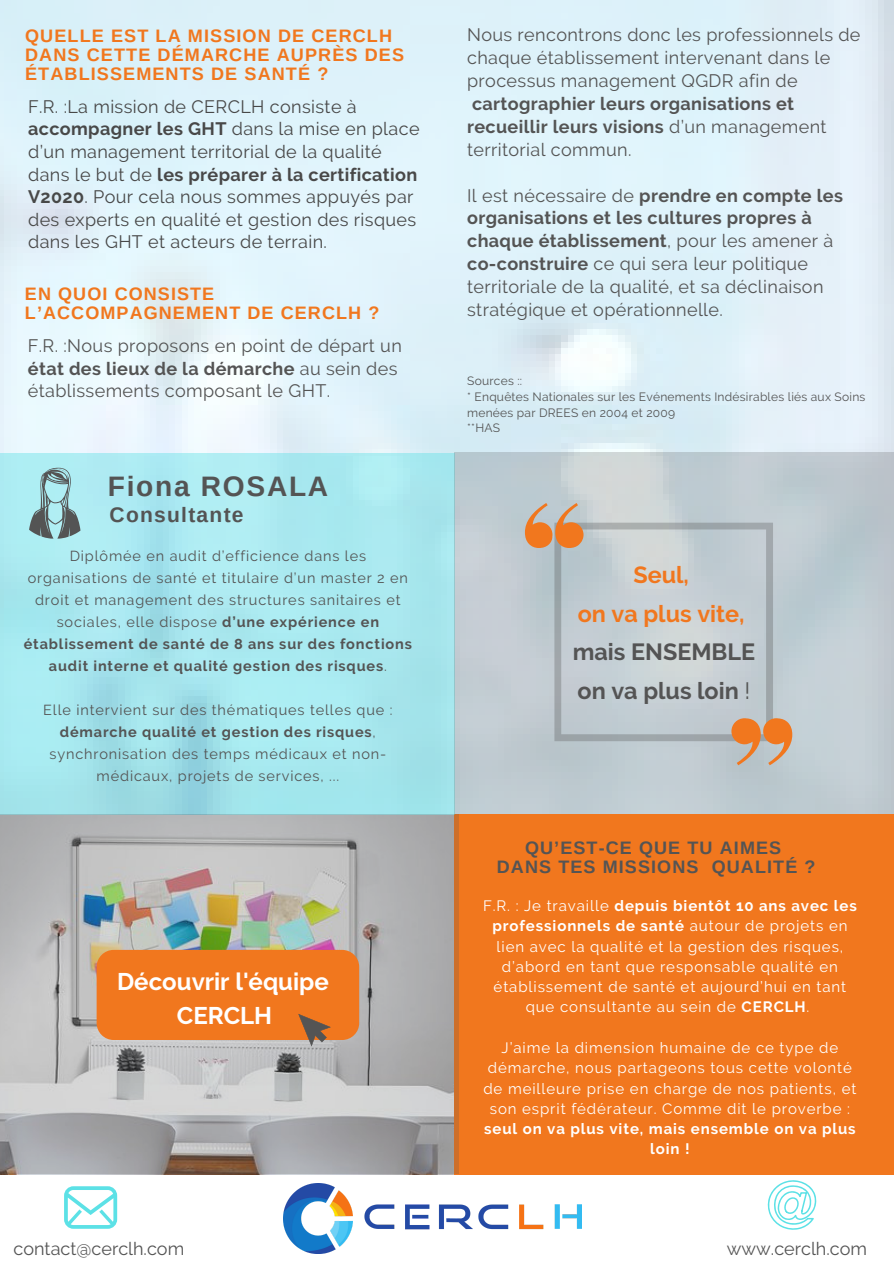
<style>
.page{position:relative;width:894px;height:1264px;background:#fff}
.page>*{position:absolute;margin:0;border:0;box-sizing:border-box;transform-origin:0 0}
.t1{font:700 28.2px "Arimo";letter-spacing:.06em;color:#545454}
.t2{font:700 24px/33.5px "Raleway";color:#fff;text-align:center}
.t3{font:700 23.4px/38.5px "Raleway";color:#545454}
.t4{font:700 23.4px/38.5px "Raleway";color:#f1771e;text-align:center}
.t5{font:700 21px "Arimo";letter-spacing:.06em;color:#545454}
.t6{font:18px/23px "Raleway";letter-spacing:.02em;color:#545454}
.t7{font:18px/22.5px "Raleway";letter-spacing:.02em;color:#484848}
.t8{font:700 18px/19.2px "Arimo";letter-spacing:.06em;color:#f1771e}
.t9{font:700 18px/23px "Raleway";letter-spacing:.02em;color:#545454}
.t10{font:700 18px/19.2px "Arimo";letter-spacing:.06em;color:#545454;text-align:center}
.t11{font:18px "Raleway";color:#545454}
.t12{font:15px/20.2px "Raleway";letter-spacing:.06em;color:#fff;text-align:center}
.t13{font:700 15px/20.2px "Raleway";letter-spacing:.06em;color:#fff;text-align:center}
.t14{font:14.4px/21.9px "Raleway";letter-spacing:.06em;color:#545454;text-align:center}
.t15{font:12px/15.8px "Raleway";letter-spacing:.02em;color:#545454}
.s1{font-weight:700}
.s2{font-weight:400}
</style>
<div class="page">
<div style="left:454px;top:814px;width:439px;height:362px;background:#f1771e"></div>
<div style="left:0;top:453px;width:454px;height:361px;background:linear-gradient(to bottom,#aeecf3,#a1e3ea)"></div>
<svg style="left:454px;top:452px;width:439px;height:362px;background:#c0cbd1"></svg>
<svg style="left:554px;top:522px;width:218px;height:219px;background:#c1cace"></svg>
<svg style="left:524px;top:503px;width:59px;height:45px;background:#d59d72"></svg>
<svg style="left:731px;top:718px;width:61px;height:47px;background:#d59d72"></svg>
<svg style="left:29px;top:465px;width:51px;height:73px;background:#8eb6b9"></svg>
<div style="left:0;top:1175px;width:893px;height:88px;background:#fff"></div>
<img style="left:283px;top:1183px;width:298px;height:70px">
<svg style="left:64px;top:1186px;width:53px;height:42px"></svg>
<svg style="left:767px;top:1180px;width:49px;height:49px"></svg>
<svg style="left:0;top:814px;width:458px;height:359px;background:#b2b2b0"></svg>
<div style="left:97px;top:949px;width:262px;height:90px;background:#f1771e;border-radius:17px"></div>
<svg style="left:298px;top:1014px;width:33px;height:32px"></svg>
<p class="t8" style="left:25px;top:26px;width:380px">QUELLE EST LA MISSION DE CERCLH<br>DANS CETTE DÉMARCHE AUPRÈS DES<br>ÉTABLISSEMENTS DE SANTÉ ?</p>
<p class="t7" style="left:28px;top:95px;width:393px">F.R. :La mission de CERCLH consiste à <span class="s1">accompagner les GHT</span> dans la mise en place d’un management territorial de la qualité dans le but de <span class="s1">les préparer à la certification V2020</span>. Pour cela nous sommes appuyés par des experts en qualité et gestion des risques dans les GHT et acteurs de terrain.</p>
<p class="t8" style="left:25px;top:284px;width:356px">EN QUOI CONSISTE<br>L’ACCOMPAGNEMENT DE CERCLH ?</p>
<p class="t6" style="left:28px;top:334px;width:375px;line-height:22.5px">F.R. :Nous proposons en point de départ un <span class="s1">état des lieux de la démarche</span> au sein des établissements composant le GHT.</p>
<h1 class="t1" style="left:108px;top:470px;width:222px">Fiona ROSALA</h1>
<p class="t5" style="left:109px;top:503px;width:135px">Consultante</p>
<p class="t14" style="left:24px;top:545px;width:389px">Diplômée en audit d’efficience dans les organisations de santé et titulaire d’un master 2 en droit et management des structures sanitaires et sociales, elle dispose <span class="s1">d’une expérience en établissement de santé de 8 ans sur des fonctions audit interne et qualité gestion des risques</span>.</p>
<p class="t14" style="left:43px;top:698px;width:351px">Elle intervient sur des thématiques telles que : <span class="s1">démarche qualité et gestion des risques</span>, synchronisation des temps médicaux et non&shy;médicaux, projets de services, ...</p>
<h2 class="t2" style="left:117px;top:964px;width:213px">Découvrir l'équipe<br>CERCLH</h2>
<p class="t6" style="left:467px;top:23px;width:395px">Nous rencontrons donc les professionnels de chaque établissement intervenant dans le processus management QGDR afin de</p>
<p class="t9" style="left:467px;top:92px;width:361px">cartographier leurs organisations et recueillir leurs visions <span class="s2">d’un management territorial commun.</span></p>
<p class="t6" style="left:467px;top:184px;width:377px">Il est nécessaire de <span class="s1">prendre en compte les organisations et les cultures propres à chaque établissement</span>, pour les amener à <span class="s1">co-construire</span> ce qui sera leur politique territoriale de la qualité, et sa déclinaison stratégique et opérationnelle.</p>
<p class="t15" style="left:467px;top:373px;width:399px">Sources ::<br>* Enquêtes Nationales sur les Evénements Indésirables liés aux Soins menées par DREES en 2004 et 2009<br>**HAS</p>
<p class="t4" style="left:577px;top:555px;width:168px">Seul,<br>on va plus vite,</p>
<p class="t3" style="left:572px;top:632px;width:184px">mais ENSEMBLE on va plus loin <span class="s2">!</span></p>
<p class="t10" style="left:496px;top:837px;width:320px">QU’EST-CE QUE TU AIMES<br>DANS TES MISSIONS QUALITÉ ?</p>
<p class="t12" style="left:483px;top:895px;width:375px">F.R. : Je travaille <span class="s1">depuis bientôt 10 ans avec les professionnels de santé</span> autour de projets en lien avec la qualité et la gestion des risques, d’abord en tant que responsable qualité en établissement de santé et aujourd’hui en tant que consultante au sein de <span class="s1">CERCLH</span>.</p>
<p class="t12" style="left:483px;top:1037px;width:374px">J’aime la dimension humaine de ce type de démarche, nous partageons tous cette volonté de meilleure prise en charge de nos patients, et son esprit fédérateur. Comme dit le proverbe :</p>
<p class="t13" style="left:484px;top:1118px;width:373px">seul on va plus vite, mais ensemble on va plus loin !</p>
<p class="t11" style="left:14px;top:1237px;width:172px">contact@cerclh.com</p>
<p class="t11" style="left:726px;top:1237px;width:141px">www.cerclh.com</p>
</div>
